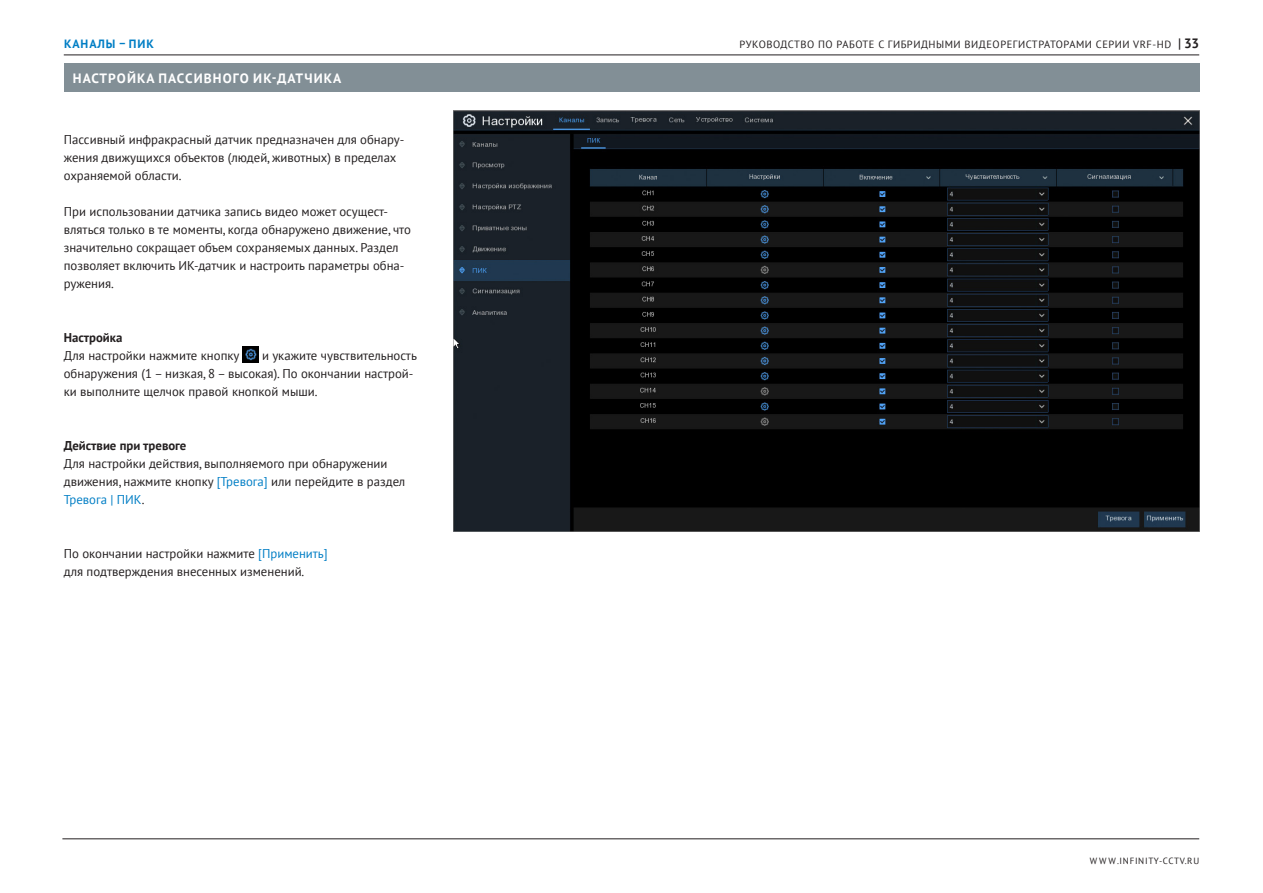
<style>
.page{position:relative;width:1263px;height:893px;background:#fff}
.page>*{position:absolute;margin:0;border:0;box-sizing:border-box;transform-origin:0 0}
.t1{font:700 13.5px "PT Sans";letter-spacing:.08em;color:#fff}
.t2{font:12.75px/18px "PT Sans";color:#231f20}
.t3{font:700 12.75px "PT Sans";color:#231f20}
.t4{font:700 12px "PT Sans";letter-spacing:.08em;color:#007ec5}
.t5{font:10.5px "PT Sans";letter-spacing:.05em;color:#231f20}
.t6{font:9px "PT Sans";letter-spacing:.075em;color:#231f20}
.s1{color:#007ec5}
.s2{font-weight:700;font-style:italic;font-size:13.65px}
.s3{font-weight:700;font-size:13.5px}
</style>
<div class="page">
<hr style="left:64px;top:55px;width:1135px;height:1px;background:#231f20">
<hr style="left:62px;top:838px;width:1137px;height:1px;background:#231f20">
<div style="left:64px;top:64px;width:1135px;height:28px;background:#828f96"></div>
<img style="left:242px;top:347px;width:17px;height:16px">
<img style="left:454px;top:111px;width:745px;height:420px">
<p class="t4" style="left:64px;top:35px;width:91px">КАНАЛЫ – ПИК</p>
<p class="t1" style="left:73px;top:69px;width:270px">НАСТРОЙКА ПАССИВНОГО ИК-ДАТЧИКА</p>
<p class="t2" style="left:64px;top:130px;width:342px">Пассивный инфракрасный датчик предназначен для обнару&shy;жения движущихся объектов (людей, животных) в пределах охраняемой области.</p>
<p class="t2" style="left:64px;top:202px;width:349px">При использовании датчика запись видео может осущест&shy;вляться только в те моменты, когда обнаружено движение, что значительно сокращает объем сохраняемых данных. Раздел позволяет включить ИК-датчик и настроить параметры обна&shy;ружения.</p>
<p class="t3" style="left:64px;top:329px;width:60px">Настройка</p>
<p class="t2" style="left:64px;top:346px;width:177px">Для настройки нажмите кнопку</p>
<p class="t2" style="left:64px;top:346px;width:355px;text-indent:198px">и укажите чувствительность обнаружения (1 – низкая, 8 – высокая). По окончании настрой&shy;ки выполните щелчок правой кнопкой мыши.</p>
<p class="t3" style="left:64px;top:437px;width:124px">Действие при тревоге</p>
<p class="t2" style="left:64px;top:454px;width:343px">Для настройки действия, выполняемого при обнаружении движения, нажмите кнопку <span class="s1">[Тревога]</span> или перейдите в раздел<br><span class="s1">Тревога | ПИК</span>.</p>
<p class="t2" style="left:64px;top:544px;width:265px">По окончании настройки нажмите <span class="s1">[Применить] </span>для подтверждения внесенных изменений.</p>
<p class="t5" style="left:739px;top:38px;width:461px">РУКОВОДСТВО ПО РАБОТЕ С ГИБРИДНЫМИ ВИДЕОРЕГИСТРАТОРАМИ СЕРИИ VRF-HD <span class="s2">|</span> <span class="s3">33</span></p>
<p class="t6" style="left:1090px;top:855px;width:111px">W W W.INFINITY-CCTV.RU</p>
</div>
